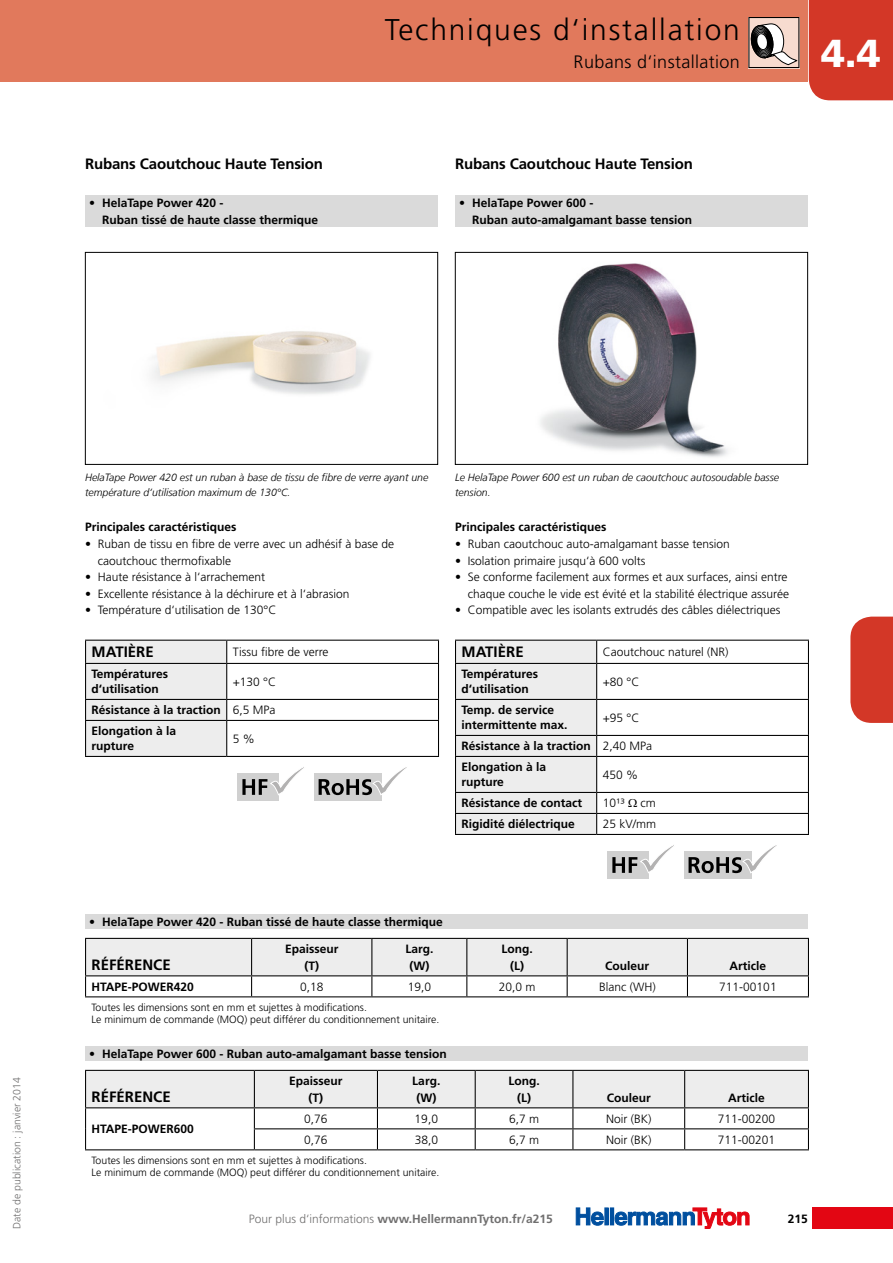
<style>
.page{position:relative;width:893px;height:1263px;background:#fff}
.page>*{position:absolute;margin:0;border:0;box-sizing:border-box;transform-origin:0 0}
.t1{font:900 39px "Frutiger LT";color:#fff}
.t2{font:300 30px "Frutiger LT";letter-spacing:.06em;color:#000}
.t3{font:300 18px "Frutiger LT";letter-spacing:.02em;color:#000}
.t4{font:700 15px "Frutiger LT";letter-spacing:-.01em;color:#000}
.t5{font:700 12px/16.5px "Frutiger LT";color:#000}
.t6{font:300 12px/16.5px "Frutiger LT";color:#000;text-align:right}
.t7{font:700 12px "Frutiger LT";color:#706f6f}
.t8{font:300 10.5px/12.6px "Frutiger LT";color:#000}
.t9{font:italic 300 10.5px/15px "Frutiger LT";color:#000}
.t10{font:300 10.5px "Frutiger LT";color:#706f6f}
.s1{font-weight:300}
</style>
<div class="page">
<div style="left:809px;top:0;width:84px;height:100px;background:#d33727"></div>
<div style="left:850px;top:617px;width:43px;height:106px;background:#d33727"></div>
<div style="left:812px;top:1208px;width:81px;height:21px;background:#e30613"></div>
<div style="left:605px;top:1208px;width:3px;height:17px;border:1px solid #004f9f"></div>
<div style="left:610px;top:1208px;width:4px;height:17px;border:1px solid #004f9f"></div>
<svg style="left:576px;top:1208px;width:28px;height:18px"></svg>
<svg style="left:615px;top:1208px;width:134px;height:21px"></svg>
<div style="left:0;top:0;width:808px;height:82px;background:#e1795c"></div>
<svg style="left:748px;top:17px;width:51px;height:51px;background:#b1a39d"></svg>
<img style="left:540px;top:263px;width:188px;height:194px">
<div style="left:455px;top:252px;width:353px;height:213px;border:1px solid #000"></div>
<img style="left:152px;top:331px;width:218px;height:63px">
<div style="left:85px;top:252px;width:353px;height:213px;border:1px solid #000"></div>
<svg style="left:85px;top:640px;width:354px;height:161px"></svg>
<div style="left:85px;top:1046px;width:723px;height:15px;background:#dadada"></div>
<svg style="left:85px;top:1070px;width:724px;height:79px"></svg>
<hr style="left:85px;top:1149px;width:169px;height:1px;background:#000">
<hr style="left:254px;top:1149px;width:123px;height:1px;background:#000">
<hr style="left:377px;top:1149px;width:98px;height:1px;background:#000">
<hr style="left:475px;top:1149px;width:98px;height:1px;background:#000">
<hr style="left:573px;top:1149px;width:112px;height:1px;background:#000">
<hr style="left:685px;top:1149px;width:124px;height:1px;background:#000">
<svg style="left:85px;top:938px;width:724px;height:58px"></svg>
<hr style="left:85px;top:996px;width:167px;height:1px;background:#000">
<hr style="left:252px;top:996px;width:120px;height:1px;background:#000">
<hr style="left:372px;top:996px;width:95px;height:1px;background:#000">
<hr style="left:467px;top:996px;width:100px;height:1px;background:#000">
<hr style="left:567px;top:996px;width:120px;height:1px;background:#000">
<hr style="left:687px;top:996px;width:122px;height:1px;background:#000">
<div style="left:85px;top:914px;width:723px;height:15px;background:#dadada"></div>
<div style="left:85px;top:195px;width:353px;height:32px;background:#dadada"></div>
<div style="left:455px;top:195px;width:353px;height:32px;background:#dadada"></div>
<svg style="left:455px;top:640px;width:354px;height:239px"></svg>
<h2 class="t2" style="left:385px;top:12px;width:356px">Techniques d‘installation</h2>
<h3 class="t3" style="left:574px;top:52px;width:168px">Rubans d‘installation</h3>
<p class="t4" style="left:85px;top:155px;width:240px">Rubans Caoutchouc Haute Tension</p>
<p class="t5" style="left:102px;top:195px;width:218px;text-indent:-13px">• HelaTape Power 420 -<br>Ruban tissé de haute classe thermique</p>
<p class="t5" style="left:472px;top:195px;width:222px;text-indent:-13px">• HelaTape Power 600 -<br>Ruban auto-amalgamant basse tension</p>
<p class="t4" style="left:455px;top:155px;width:240px">Rubans Caoutchouc Haute Tension</p>
<h1 class="t1" style="left:821px;top:30px;width:61px">4.4</h1>
<p class="t10" style="left:11px;top:1229px;width:153px;rotate:-90deg">Date de publication : janvier 2014</p>
<p class="t9" style="left:85px;top:470px;width:345px">HelaTape Power 420 est un ruban à base de tissu de fibre de verre ayant une température d‘utilisation maximum de 130°C.</p>
<p class="t9" style="left:455px;top:470px;width:326px">Le HelaTape Power 600 est un ruban de caoutchouc autosoudable basse tension.</p>
<p class="t5" style="left:85px;top:518px;width:153px">Principales caractéristiques</p>
<p class="t5" style="left:455px;top:518px;width:153px">Principales caractéristiques</p>
<p class="t6" style="left:98px;top:536px;width:298px;text-align:left;text-indent:-13px">• Ruban de tissu en fibre de verre avec un adhésif à base de caoutchouc thermofixable</p>
<p class="t6" style="left:85px;top:569px;width:182px">• Haute résistance à l‘arrachement</p>
<p class="t6" style="left:85px;top:585px;width:266px">• Excellente résistance à la déchirure et à l‘abrasion</p>
<p class="t6" style="left:85px;top:602px;width:193px">• Température d‘utilisation de 130°C</p>
<p class="t6" style="left:455px;top:536px;width:276px">• Ruban caoutchouc auto-amalgamant basse tension</p>
<p class="t6" style="left:455px;top:552px;width:192px">• Isolation primaire jusqu‘à 600 volts</p>
<p class="t6" style="left:455px;top:569px;width:336px">• Se conforme facilement aux formes et aux surfaces, ainsi entre chaque couche le vide est évité et la stabilité électrique assurée</p>
<p class="t6" style="left:455px;top:602px;width:327px">• Compatible avec les isolants extrudés des câbles diélectriques</p>
<p class="t4" style="left:92px;top:643px;width:64px">MATIÈRE</p>
<p class="t6" style="left:233px;top:644px;width:97px">Tissu fibre de verre</p>
<p class="t5" style="left:92px;top:667px;width:78px;line-height:15px">Températures d‘utilisation</p>
<p class="t6" style="left:233px;top:674px;width:45px">+130 °C</p>
<p class="t5" style="left:92px;top:700px;width:185px;line-height:21px">Résistance à la traction <span class="s1">6,5 MPa<br></span>Elongation à la</p>
<p class="t5" style="left:92px;top:738px;width:44px">rupture</p>
<p class="t6" style="left:233px;top:731px;width:24px">5 %</p>
<p class="t4" style="left:461px;top:643px;width:64px">MATIÈRE</p>
<p class="t6" style="left:603px;top:644px;width:127px">Caoutchouc naturel (NR)</p>
<p class="t5" style="left:461px;top:667px;width:78px;line-height:15px">Températures d‘utilisation</p>
<p class="t6" style="left:603px;top:674px;width:38px">+80 °C</p>
<p class="t5" style="left:461px;top:703px;width:108px;line-height:15px">Temp. de service intermittente max.</p>
<p class="t6" style="left:603px;top:710px;width:38px">+95 °C</p>
<p class="t5" style="left:461px;top:736px;width:192px;line-height:21px">Résistance à la traction <span class="s1">2,40 MPa<br></span>Elongation à la</p>
<p class="t5" style="left:461px;top:774px;width:44px">rupture</p>
<p class="t6" style="left:603px;top:767px;width:37px">450 %</p>
<p class="t5" style="left:461px;top:795px;width:122px">Résistance de contact</p>
<p class="t6" style="left:603px;top:795px;width:24px">10¹³</p>
<p class="t6" style="left:641px;top:795px;width:17px">cm</p>
<p class="t5" style="left:461px;top:816px;width:115px">Rigidité diélectrique</p>
<p class="t6" style="left:603px;top:816px;width:55px">25 kV/mm</p>
<p class="t5" style="left:89px;top:914px;width:355px">• HelaTape Power 420 - Ruban tissé de haute classe thermique</p>
<p class="t4" style="left:92px;top:956px;width:81px">RÉFÉRENCE</p>
<p class="t5" style="left:285px;top:941px;width:55px;text-align:center">Epaisseur (T)</p>
<p class="t5" style="left:405px;top:941px;width:30px;text-align:center">Larg. (W)</p>
<p class="t5" style="left:501px;top:941px;width:33px;text-align:center">Long. (L)</p>
<p class="t5" style="left:605px;top:957px;width:46px">Couleur</p>
<p class="t5" style="left:730px;top:957px;width:38px">Article</p>
<p class="t5" style="left:92px;top:978px;width:104px">HTAPE-POWER420</p>
<p class="t6" style="left:300px;top:979px;width:25px">0,18</p>
<p class="t6" style="left:408px;top:979px;width:25px">19,0</p>
<p class="t6" style="left:499px;top:979px;width:38px">20,0 m</p>
<p class="t6" style="left:599px;top:979px;width:58px">Blanc (WH)</p>
<p class="t6" style="left:719px;top:979px;width:59px">711-00101</p>
<p class="t8" style="left:92px;top:1001px;width:349px">Toutes les dimensions sont en mm et sujettes à modifications.<br>Le minimum de commande (MOQ) peut différer du conditionnement unitaire.</p>
<p class="t5" style="left:89px;top:1046px;width:359px">• HelaTape Power 600 - Ruban auto-amalgamant basse tension</p>
<p class="t4" style="left:92px;top:1088px;width:81px">RÉFÉRENCE</p>
<p class="t5" style="left:289px;top:1073px;width:55px;text-align:center">Epaisseur (T)</p>
<p class="t5" style="left:412px;top:1073px;width:30px;text-align:center">Larg. (W)</p>
<p class="t5" style="left:508px;top:1073px;width:33px;text-align:center">Long. (L)</p>
<p class="t5" style="left:607px;top:1089px;width:46px">Couleur</p>
<p class="t5" style="left:728px;top:1089px;width:38px">Article</p>
<p class="t6" style="left:304px;top:1111px;width:25px">0,76</p>
<p class="t6" style="left:415px;top:1111px;width:25px">19,0</p>
<p class="t6" style="left:509px;top:1111px;width:32px">6,7 m</p>
<p class="t6" style="left:606px;top:1111px;width:47px">Noir (BK)</p>
<p class="t6" style="left:718px;top:1111px;width:59px">711-00200</p>
<p class="t6" style="left:304px;top:1132px;width:25px">0,76</p>
<p class="t6" style="left:415px;top:1132px;width:25px">38,0</p>
<p class="t6" style="left:509px;top:1132px;width:32px">6,7 m</p>
<p class="t6" style="left:606px;top:1132px;width:47px">Noir (BK)</p>
<p class="t6" style="left:718px;top:1132px;width:59px">711-00201</p>
<p class="t8" style="left:92px;top:1154px;width:349px">Toutes les dimensions sont en mm et sujettes à modifications.<br>Le minimum de commande (MOQ) peut différer du conditionnement unitaire.</p>
<p class="t5" style="left:92px;top:1121px;width:104px">HTAPE-POWER600</p>
<p class="t7" style="left:249px;top:1211px;width:306px"><span class="s1">Pour plus d‘informations</span> www.HellermannTyton.fr/a215</p>
<p class="t5" style="left:788px;top:1210px;width:22px">215</p>
</div>
